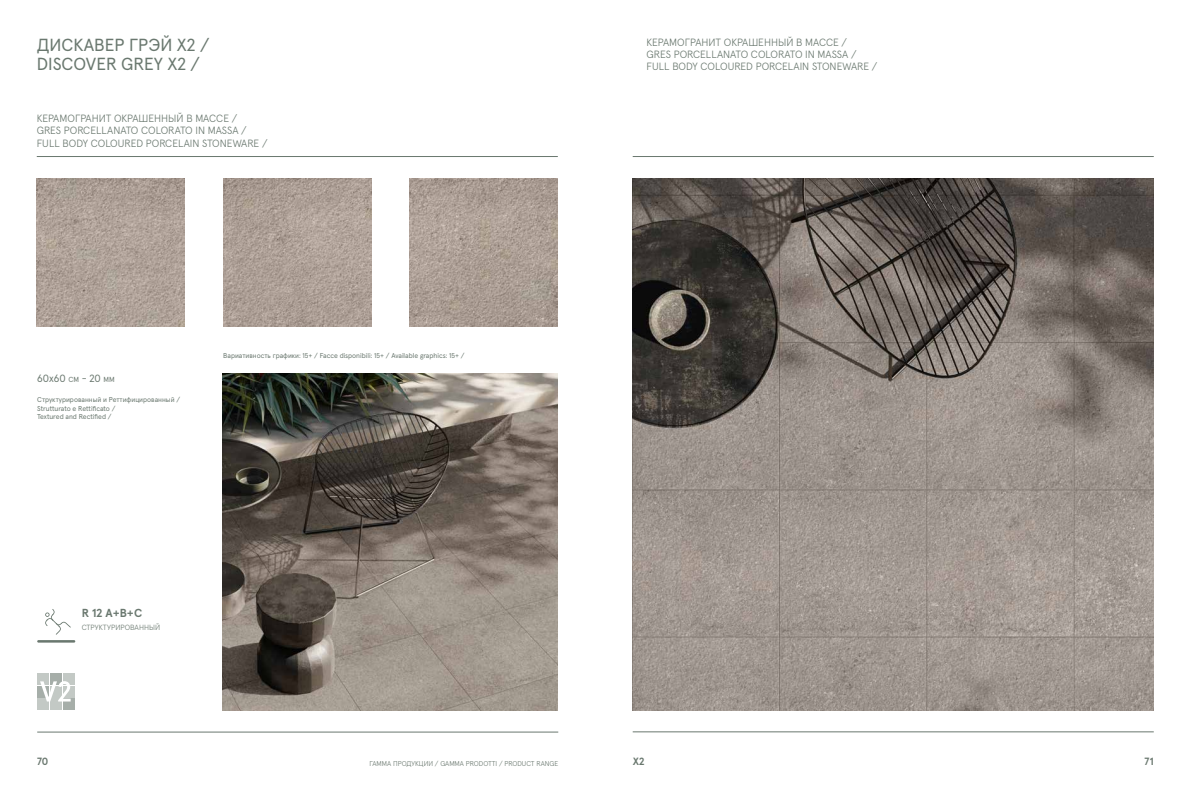
<style>
.page{position:relative;width:1191px;height:794px;background:#fff}
.page>*{position:absolute;margin:0;border:0;box-sizing:border-box;transform-origin:0 0}
.t1{font:17.5px/19.2px "Apercu Pro";color:#6a786f}
.t2{font:700 11.64px "Apercu Pro";color:#6a786f}
.t3{font:300 10.5px/12.2px "Apercu Pro";color:#6a786f}
.t4{font:10.5px "Apercu Pro";color:#6a786f}
.t5{font:700 10.5px "Apercu Pro";color:#6a786f}
.t6{font:300 7.52px "Apercu Pro";color:#6a786f}
.t7{font:7px/8.4px "Apercu Pro";color:#6a786f}
.t8{font:300 7px "Apercu Pro";color:#6a786f}
.s1{font-size:7.35px}
.s2{font-style:inherit}
</style>
<div class="page">
<hr style="left:37px;top:732px;width:521px;height:1px;background:#6a786f">
<hr style="left:37px;top:156px;width:521px;height:1px;background:#6a786f">
<hr style="left:632px;top:156px;width:521px;height:1px;background:#6a786f">
<hr style="left:632px;top:731px;width:521px;height:1px;background:#6a786f">
<img style="left:223px;top:373px;width:335px;height:337px">
<img style="left:37px;top:178px;width:148px;height:148px">
<img style="left:223px;top:178px;width:148px;height:148px">
<img style="left:409px;top:178px;width:148px;height:148px">
<div style="left:37px;top:673px;width:12px;height:12px;background:#c3c9c5"></div>
<div style="left:50px;top:673px;width:12px;height:12px;background:#a6aea9"></div>
<div style="left:63px;top:673px;width:11px;height:12px;background:#c3c9c5"></div>
<div style="left:37px;top:685px;width:12px;height:12px;background:#a6aea9"></div>
<div style="left:63px;top:685px;width:11px;height:12px;background:#c3c9c5"></div>
<div style="left:37px;top:698px;width:12px;height:12px;background:#c3c9c5"></div>
<div style="left:50px;top:698px;width:12px;height:12px;background:#c3c9c5"></div>
<div style="left:63px;top:698px;width:11px;height:12px;background:#a6aea9"></div>
<svg style="left:40px;top:681px;width:31px;height:20px"></svg>
<img style="left:632px;top:178px;width:521px;height:532px">
<hr style="left:37px;top:640px;width:38px;height:2px;background:#6a786f">
<svg style="left:45px;top:609px;width:26px;height:25px"></svg>
<h1 class="t1" style="left:37px;top:34px;width:174px">ДИСКАВЕР ГРЭЙ Х2 /<br>DISCOVER GREY X2 /</h1>
<p class="t3" style="left:37px;top:111px;width:232px">КЕРАМОГРАНИТ ОКРАШЕННЫЙ B MACCE /<br>GRES PORCELLANATO COLORATO IN MASSA /<br>FULL BODY COLOURED PORCELAIN STONEWARE /</p>
<p class="t4" style="left:37px;top:370px;width:79px">60x60 <span class="s1">CM</span> <span class="s2">-</span> 20 <span class="s1">MM</span></p>
<p class="t7" style="left:37px;top:395px;width:144px">Структурированный и Pеттифицированный /<br>Strutturato e Rettificato /<br>Textured and Rectified /</p>
<p class="t7" style="left:223px;top:351px;width:243px">Вариативность графики: 15+ / Facce disponibili: 15+ / Available graphics: 15+ /</p>
<p class="t2" style="left:82px;top:604px;width:62px">R 12 A+B+C</p>
<p class="t6" style="left:82px;top:622px;width:80px">СТРУКТУРИРОВАННЫЙ</p>
<p class="t3" style="left:646px;top:35px;width:232px">КЕРАМОГРАНИТ ОКРАШЕННЫЙ B MACCE /<br>GRES PORCELLANATO COLORATO IN MASSA /<br>FULL BODY COLOURED PORCELAIN STONEWARE /</p>
<p class="t5" style="left:37px;top:753px;width:13px">70</p>
<p class="t5" style="left:632px;top:753px;width:13px">X2</p>
<p class="t5" style="left:1144px;top:753px;width:11px">71</p>
<p class="t8" style="left:369px;top:758px;width:190px">ГАММА ПРОДУКЦИИ / GAMMA PRODOTTI / PRODUCT RANGE</p>
</div>
